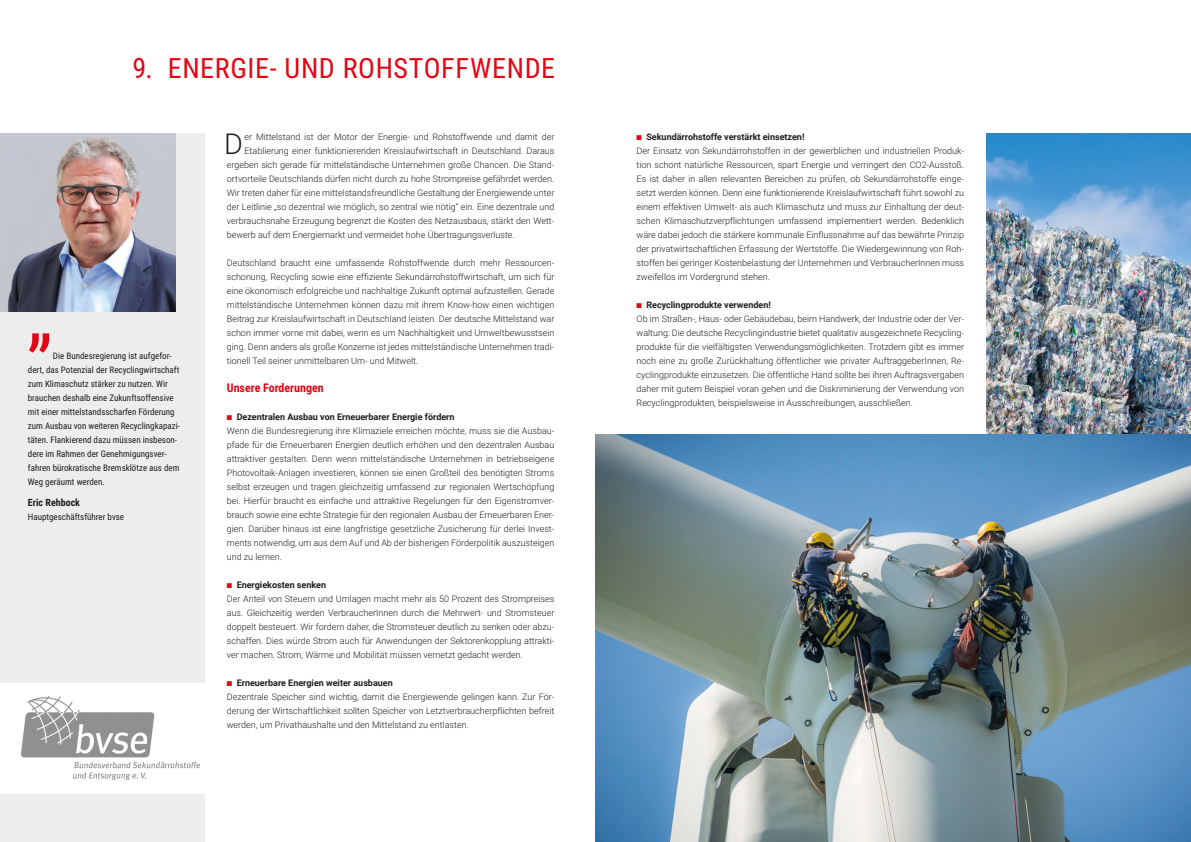
<style>
.page{position:relative;width:1191px;height:842px;background:#fff}
.page>*{position:absolute;margin:0;border:0;box-sizing:border-box;transform-origin:0 0}
.t1{font:72px "Roboto";color:#e30614}
.t2{font:300 28.7px "Roboto";color:#1d1d1b}
.t3{font:28px "Roboto Condensed";letter-spacing:.02em;color:#e30614}
.t4{font:700 12px "Roboto Condensed";color:#e30614}
.t5{font:700 10px "Roboto Condensed";color:#1d1d1b}
.t6{font:300 9px/14px "Roboto";color:#1d1d1b;text-align:justify}
.t7{font:9px/14px "Roboto Condensed";color:#1d1d1b}
.t8{font:700 9px "Roboto";color:#1d1d1b}
.s1{color:#e30614}
</style>
<div class="page">
<div style="left:0;top:133px;width:204px;height:709px;background:#ededed"></div>
<img style="left:0;top:133px;width:176px;height:178px">
<div style="left:0;top:683px;width:204px;height:111px;background:#fff"></div>
<img style="left:22px;top:696px;width:177px;height:83px">
<img style="left:986px;top:133px;width:205px;height:302px">
<img style="left:595px;top:435px;width:596px;height:407px">
<p class="t3" style="left:132px;top:48px;width:424px">9. ENERGIE- UND ROHSTOFFWENDE</p>
<p class="t1" style="left:28px;top:266px;width:26px">„</p>
<p class="t7" style="left:28px;top:348px;width:154px;text-indent:25px">Die Bundesregierung ist aufgefor&shy;dert, das Potenzial der Recyclingwirtschaft zum Klimaschutz stärker zu nutzen. Wir brauchen deshalb eine Zukunftsoffensive mit einer mittelstandsscharfen Förderung zum Ausbau von weiteren Recyclingkapazi&shy;täten. Flankierend dazu müssen insbeson&shy;dere im Rahmen der Genehmigungsver&shy;fahren bürokratische Bremsklötze aus dem Weg geräumt werden.</p>
<p class="t5" style="left:28px;top:495px;width:54px">Eric Rehbock</p>
<p class="t7" style="left:28px;top:509px;width:98px">Hauptgeschäftsführer bvse</p>
<p class="t2" style="left:224px;top:124px;width:20px">D</p>
<p class="t6" style="left:244px;top:129px;width:311px">er Mittelstand ist der Motor der Energie- und Rohstoffwende und damit der</p>
<p class="t6" style="left:244px;top:143px;width:311px">Etablierung einer funktionierenden Kreislaufwirtschaft in Deutschland. Daraus</p>
<p class="t6" style="left:227px;top:157px;width:329px">ergeben sich gerade für mittelständische Unternehmen große Chancen. Die Stand-</p>
<p class="t6" style="left:227px;top:171px;width:329px">ortvorteile Deutschlands dürfen nicht durch zu hohe Strompreise gefährdet werden.</p>
<p class="t6" style="left:227px;top:185px;width:329px">Wir treten daher für eine mittelstandsfreundliche Gestaltung der Energiewende unter</p>
<p class="t6" style="left:227px;top:199px;width:329px">der Leitlinie „so dezentral wie möglich, so zentral wie nötig“ ein. Eine dezentrale und</p>
<p class="t6" style="left:227px;top:213px;width:329px">verbrauchsnahe Erzeugung begrenzt die Kosten des Netzausbaus, stärkt den Wett-</p>
<p class="t6" style="left:227px;top:227px;width:289px">bewerb auf dem Energiemarkt und vermeidet hohe Übertragungsverluste.</p>
<p class="t6" style="left:227px;top:255px;width:329px">Deutschland braucht eine umfassende Rohstoffwende durch mehr Ressourcen&shy;schonung, Recycling sowie eine effiziente Sekundärrohstoffwirtschaft, um sich für eine ökonomisch erfolgreiche und nachhaltige Zukunft optimal aufzustellen. Gerade mittelständische Unternehmen können dazu mit ihrem Know-how einen wichtigen Beitrag zur Kreislaufwirtschaft in Deutschland leisten. Der deutsche Mittelstand war schon immer vorne mit dabei, wenn es um Nachhaltigkeit und Umweltbewusstsein ging. Denn anders als große Konzerne ist jedes mittelständische Unternehmen tradi&shy;tionell Teil seiner unmittelbaren Um- und Mitwelt.</p>
<p class="t4" style="left:227px;top:379px;width:98px">Unsere Forderungen</p>
<p class="t8" style="left:227px;top:410px;width:229px"><span class="s1">■</span> Dezentralen Ausbau von Erneuerbarer Energie fördern</p>
<p class="t6" style="left:227px;top:423px;width:329px">Wenn die Bundesregierung ihre Klimaziele erreichen möchte, muss sie die Ausbau&shy;pfade für die Erneuerbaren Energien deutlich erhöhen und den dezentralen Ausbau attraktiver gestalten. Denn wenn mittelständische Unternehmen in betriebseigene Photovoltaik-Anlagen investieren, können sie einen Großteil des benötigten Stroms selbst erzeugen und tragen gleichzeitig umfassend zur regionalen Wertschöpfung bei. Hierfür braucht es einfache und attraktive Regelungen für den Eigenstromver&shy;brauch sowie eine echte Strategie für den regionalen Ausbau der Erneuerbaren Ener&shy;gien. Darüber hinaus ist eine langfristige gesetzliche Zusicherung für derlei Invest&shy;ments notwendig, um aus dem Auf und Ab der bisherigen Förderpolitik auszusteigen und zu lernen.</p>
<p class="t8" style="left:227px;top:578px;width:101px"><span class="s1">■</span> Energiekosten senken</p>
<p class="t6" style="left:227px;top:591px;width:329px">Der Anteil von Steuern und Umlagen macht mehr als 50 Prozent des Strompreises aus. Gleichzeitig werden VerbraucherInnen durch die Mehrwert- und Stromsteuer doppelt besteuert. Wir fordern daher, die Stromsteuer deutlich zu senken oder abzu&shy;schaffen. Dies würde Strom auch für Anwendungen der Sektorenkopplung attrakti&shy;ver machen. Strom, Wärme und Mobilität müssen vernetzt gedacht werden.</p>
<p class="t8" style="left:227px;top:676px;width:167px"><span class="s1">■</span> Erneuerbare Energien weiter ausbauen</p>
<p class="t6" style="left:227px;top:689px;width:329px">Dezentrale Speicher sind wichtig, damit die Energiewende gelingen kann. Zur För&shy;derung der Wirtschaftlichkeit sollten Speicher von Letztverbraucherpflichten befreit werden, um Privathaushalte und den Mittelstand zu entlasten.</p>
<p class="t8" style="left:636px;top:130px;width:169px"><span class="s1">■</span> Sekundärrohstoffe verstärkt einsetzen!</p>
<p class="t6" style="left:636px;top:143px;width:329px">Der Einsatz von Sekundärrohstoffen in der gewerblichen und industriellen Produk&shy;tion schont natürliche Ressourcen, spart Energie und verringert den CO2-Ausstoß.<br>Es ist daher in allen relevanten Bereichen zu prüfen, ob Sekundärrohstoffe einge&shy;setzt werden können. Denn eine funktionierende Kreislaufwirtschaft führt sowohl zu einem effektiven Umwelt- als auch Klimaschutz und muss zur Einhaltung der deut&shy;schen Klimaschutzverpflichtungen umfassend implementiert werden. Bedenklich wäre dabei jedoch die stärkere kommunale Einflussnahme auf das bewährte Prinzip der privatwirtschaftlichen Erfassung der Wertstoffe. Die Wiedergewinnung von Roh&shy;stoffen bei geringer Kostenbelastung der Unternehmen und VerbraucherInnen muss zweifellos im Vordergrund stehen.</p>
<p class="t8" style="left:636px;top:298px;width:136px"><span class="s1">■</span> Recyclingprodukte verwenden!</p>
<p class="t6" style="left:636px;top:311px;width:329px">Ob im Straßen-, Haus- oder Gebäudebau, beim Handwerk, der Industrie oder der Ver&shy;waltung: Die deutsche Recyclingindustrie bietet qualitativ ausgezeichnete Recycling&shy;produkte für die vielfältigsten Verwendungsmöglichkeiten. Trotzdem gibt es immer noch eine zu große Zurückhaltung öffentlicher wie privater AuftraggeberInnen, Re&shy;cyclingprodukte einzusetzen. Die öffentliche Hand sollte bei ihren Auftragsvergaben daher mit gutem Beispiel voran gehen und die Diskriminierung der Verwendung von Recyclingprodukten, beispielsweise in Ausschreibungen, ausschließen.</p>
</div>
